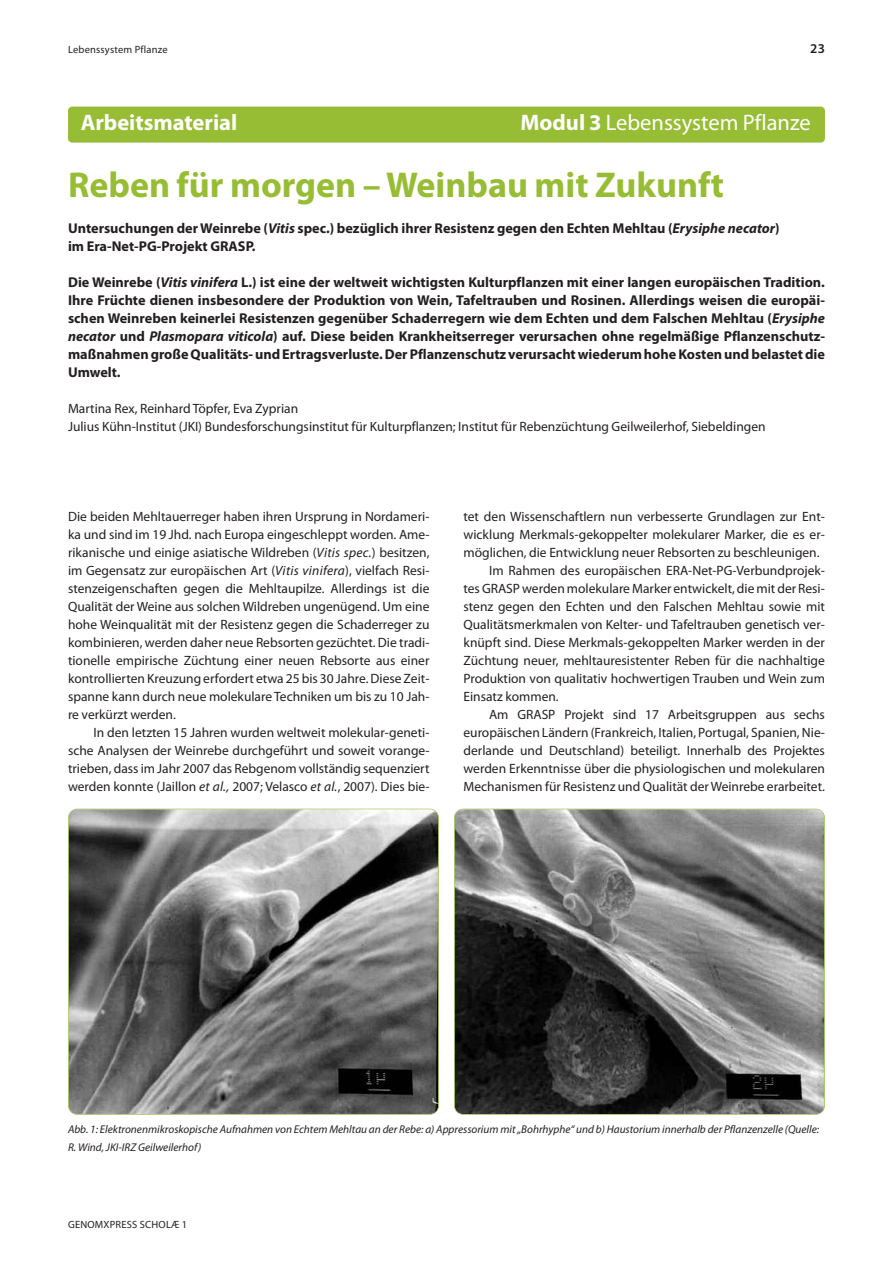
<style>
.page{position:relative;width:893px;height:1263px;background:#fff}
.page>*{position:absolute;margin:0;border:0;box-sizing:border-box;transform-origin:0 0}
.t1{font:700 36px "Myriad Pro";color:#97bd34}
.t2{font:22.5px "Myriad Pro";color:#fff}
.t3{font:700 22.5px "Myriad Pro";color:#fff}
.t4{font:700 14.25px/18px "Myriad Pro";color:#231f20}
.t5{font:13.5px/18px "Myriad Pro";color:#231f20;text-align:justify}
.t6{font:600 13.5px "Myriad Pro";color:#231f20}
.t7{font:italic 11.25px/18px "Myriad Pro";color:#231f20}
.t8{font:10.5px "Myriad Pro";letter-spacing:.02em;color:#231f20}
.s1{font-weight:700}
.s2{font-style:italic}
</style>
<div class="page">
<div style="left:68px;top:107px;width:757px;height:36px;background:#97bd34;border-radius:4px"></div>
<img style="left:69px;top:809px;width:369px;height:305px;border-radius:9px">
<div style="left:68px;top:809px;width:371px;height:306px;border:1px solid #97bd34;border-radius:9px"></div>
<img style="left:455px;top:809px;width:369px;height:305px;border-radius:9px">
<div style="left:454px;top:809px;width:371px;height:306px;border:1px solid #97bd34;border-radius:9px"></div>
<p class="t8" style="left:68px;top:45px;width:101px">Lebenssystem Pflanze</p>
<p class="t6" style="left:810px;top:43px;width:16px">23</p>
<h2 class="t3" style="left:81px;top:114px;width:158px">Arbeitsmaterial</h2>
<h2 class="t2" style="left:520px;top:114px;width:292px"><span class="s1">Modul 3</span> Lebenssystem Pflanze</h2>
<h1 class="t1" style="left:68px;top:171px;width:658px">Reben für morgen –Weinbau mit Zukunft</h1>
<p class="t4" style="left:68px;top:220px;width:713px">Untersuchungen derWeinrebe (<span class="s2">Vitis</span> spec.) bezüglich ihrer Resistenz gegen den Echten Mehltau (<span class="s2">Erysiphe necator</span>) im Era-Net-PG-Projekt GRASP.</p>
<p class="t4" style="left:68px;top:274px;width:758px;text-align:justify">Die Weinrebe (<span class="s2">Vitis vinifera</span> L.) ist eine der weltweit wichtigsten Kulturpflanzen mit einer langen europäischen Tradition.<br>Ihre Früchte dienen insbesondere der Produktion von Wein, Tafeltrauben und Rosinen. Allerdings weisen die europäi&shy;schen Weinreben keinerlei Resistenzen gegenüber Schaderregern wie dem Echten und dem Falschen Mehltau (<span class="s2">Erysiphe necator</span> und <span class="s2">Plasmopara viticola</span>) auf. Diese beiden Krankheitserreger verursachen ohne regelmäßige Pflanzenschutz&shy;maßnahmengroßeQualitäts-undErtragsverluste.DerPflanzenschutz verursachtwiederumhoheKostenundbelastetdie Umwelt.</p>
<p class="t5" style="left:68px;top:400px;width:699px">Martina Rex, Reinhard Töpfer, Eva Zyprian<br>Julius Kühn-Institut (JKI) Bundesforschungsinstitut für Kulturpflanzen; Institut für Rebenzüchtung Geilweilerhof, Siebeldingen</p>
<p class="t5" style="left:68px;top:508px;width:363px">Die beiden Mehltauerreger haben ihren Ursprung in Nordameri&shy;ka und sind im 19 Jhd. nach Europa eingeschleppt worden. Ame&shy;rikanische und einige asiatische Wildreben (<span class="s2">Vitis spec.</span>) besitzen, im Gegensatz zur europäischen Art (<span class="s2">Vitis vinifera</span>), vielfach Resi&shy;stenzeigenschaften gegen die Mehltaupilze. Allerdings ist die Qualität der Weine aus solchen Wildreben ungenügend. Um eine hohe Weinqualität mit der Resistenz gegen die Schaderreger zu kombinieren, werden daher neue Rebsorten gezüchtet. Die tradi&shy;tionelle empirische Züchtung einer neuen Rebsorte aus einer kontrollierten Kreuzung erfordert etwa 25 bis 30 Jahre.Diese Zeit&shy;spanne kann durch neue molekulare Techniken um bis zu 10 Jah&shy;re verkürzt werden.</p>
<p class="t5" style="left:68px;top:724px;width:363px;text-indent:26px">In den letzten 15 Jahren wurden weltweit molekular-geneti&shy;sche Analysen der Weinrebe durchgeführt und soweit vorange&shy;trieben, dass im Jahr 2007 das Rebgenom vollständig sequenziert werden konnte (Jaillon <span class="s2">et al.,</span> 2007; Velasco <span class="s2">et al.</span>, 2007). Dies bie-</p>
<p class="t5" style="left:463px;top:508px;width:363px">tet den Wissenschaftlern nun verbesserte Grundlagen zur Ent-</p>
<p class="t5" style="left:463px;top:526px;width:363px">wicklung Merkmals-gekoppelter molekularer Marker, die es er-</p>
<p class="t5" style="left:463px;top:544px;width:358px">möglichen, die Entwicklung neuer Rebsorten zu beschleunigen.</p>
<p class="t5" style="left:489px;top:562px;width:337px">Im Rahmen des europäischen ERA-Net-PG-Verbundprojek-</p>
<p class="t5" style="left:463px;top:580px;width:363px">tesGRASP werden molekulare Marker entwickelt, die mit der Resi-</p>
<p class="t5" style="left:463px;top:598px;width:363px">stenz gegen den Echten und den Falschen Mehltau sowie mit</p>
<p class="t5" style="left:463px;top:616px;width:363px">Qualitätsmerkmalen von Kelter- und Tafeltrauben genetisch ver-</p>
<p class="t5" style="left:463px;top:634px;width:363px">knüpft sind. Diese Merkmals-gekoppelten Marker werden in der</p>
<p class="t5" style="left:463px;top:652px;width:363px">Züchtung neuer, mehltauresistenter Reben für die nachhaltige</p>
<p class="t5" style="left:463px;top:670px;width:363px">Produktion von qualitativ hochwertigen Trauben und Wein zum</p>
<p class="t5" style="left:463px;top:688px;width:97px">Einsatz kommen.</p>
<p class="t5" style="left:489px;top:706px;width:337px">Am GRASP Projekt sind 17 Arbeitsgruppen aus sechs</p>
<p class="t5" style="left:463px;top:724px;width:363px">europäischen Ländern (Frankreich, Italien, Portugal, Spanien, Nie-</p>
<p class="t5" style="left:463px;top:742px;width:363px">derlande und Deutschland) beteiligt. Innerhalb des Projektes</p>
<p class="t5" style="left:463px;top:760px;width:363px">werden Erkenntnisse über die physiologischen und molekularen</p>
<p class="t5" style="left:463px;top:778px;width:363px">Mechanismen für Resistenz und Qualität derWeinrebe erarbeitet.</p>
<p class="t7" style="left:68px;top:1121px;width:753px">Abb. 1: Elektronenmikroskopische Aufnahmen von Echtem Mehltau an der Rebe: a) Appressorium mit „Bohrhyphe“ und b) Haustorium innerhalb der Pflanzenzelle (Quelle:<br>R. Wind, JKI-IRZ Geilweilerhof)</p>
<p class="t8" style="left:68px;top:1221px;width:121px">GENOMXPRESS SCHOLÆ 1</p>
</div>
